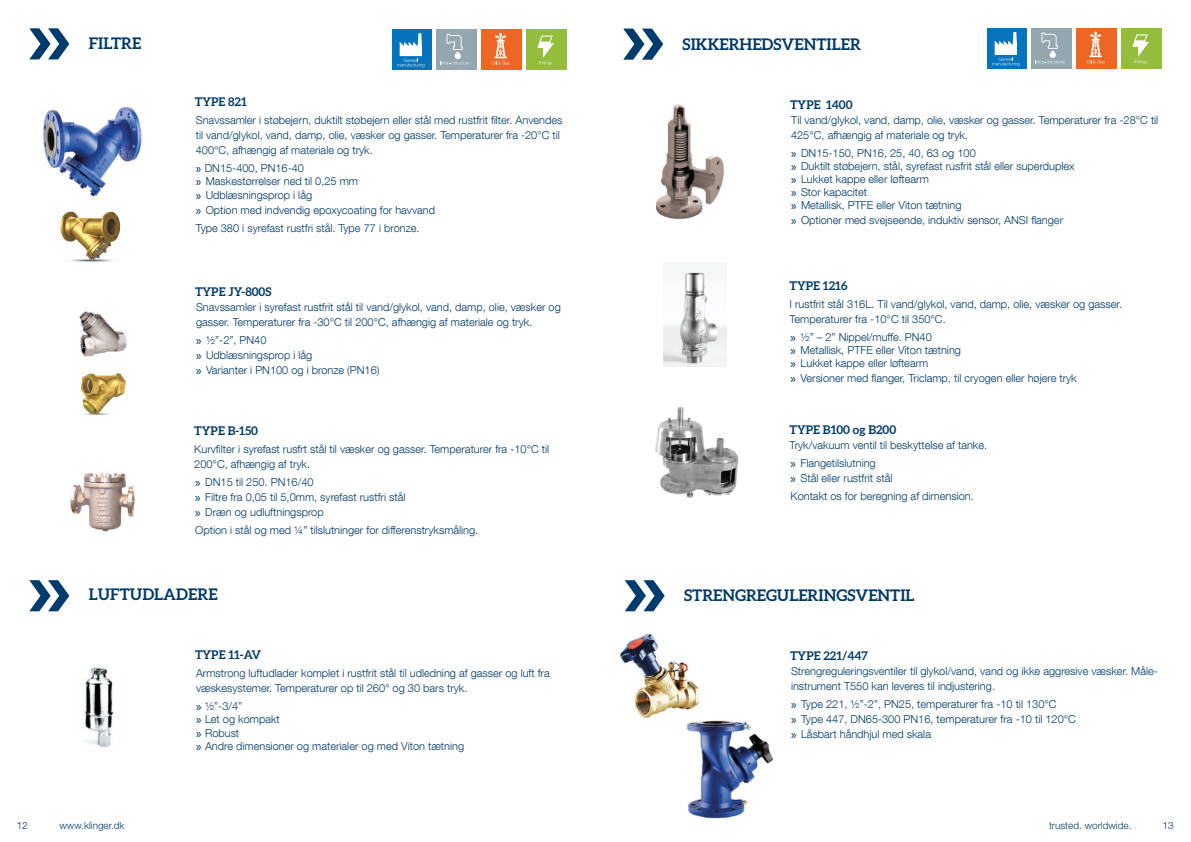
<style>
.page{position:relative;width:1191px;height:842px;background:#fff}
.page>*{position:absolute;margin:0;border:0;box-sizing:border-box;transform-origin:0 0}
.t1{font:700 70px "Gill Sans";color:#003b6e}
.t2{font:700 16px "Aleo";color:#003a6a}
.t3{font:700 12px "Aleo";color:#003a6a}
.t4{font:300 11px/15px "Helvetica Neue LT Com";color:#003a6a}
.t5{font:300 10px "Helvetica Neue LT Pro";color:#003b6e}
.t6{font:300 10px "Helvetica Neue LT Pro";color:#003a6a}
.s1{font-family:"Gill Sans";font-weight:400}
</style>
<div class="page">
<img style="left:61px;top:211px;width:60px;height:51px">
<img style="left:656px;top:104px;width:68px;height:116px">
<img style="left:663px;top:268px;width:63px;height:98px">
<img style="left:655px;top:406px;width:84px;height:92px">
<img style="left:79px;top:311px;width:48px;height:46px">
<img style="left:80px;top:373px;width:45px;height:42px">
<img style="left:70px;top:472px;width:65px;height:60px">
<img style="left:84px;top:667px;width:30px;height:80px">
<img style="left:620px;top:633px;width:80px;height:85px">
<img style="left:675px;top:717px;width:99px;height:102px">
<img style="left:43px;top:106px;width:99px;height:91px">
<div style="left:987px;top:28px;width:40px;height:40px;background:#0574bc"></div>
<div style="left:1031px;top:28px;width:40px;height:40px;background:#94a6af"></div>
<svg style="left:1035px;top:33px;width:29px;height:30px"></svg>
<svg style="left:992px;top:32px;width:27px;height:34px"></svg>
<div style="left:1076px;top:28px;width:40px;height:40px;background:#ed6623"></div>
<svg style="left:1086px;top:32px;width:18px;height:31px"></svg>
<div style="left:1121px;top:28px;width:40px;height:40px;background:#94bc3d"></div>
<svg style="left:1132px;top:34px;width:17px;height:30px"></svg>
<div style="left:392px;top:29px;width:40px;height:40px;background:#0574bc"></div>
<div style="left:436px;top:29px;width:40px;height:40px;background:#94a6af"></div>
<svg style="left:440px;top:34px;width:29px;height:31px"></svg>
<svg style="left:397px;top:33px;width:27px;height:34px"></svg>
<div style="left:481px;top:29px;width:40px;height:40px;background:#ed6623"></div>
<svg style="left:492px;top:33px;width:17px;height:32px"></svg>
<div style="left:526px;top:29px;width:40px;height:40px;background:#94bc3d"></div>
<svg style="left:537px;top:36px;width:17px;height:29px"></svg>
<h1 class="t1" style="left:28px;top:-6px;width:43px">»</h1>
<h2 class="t2" style="left:89px;top:34px;width:54px">FILTRE</h2>
<h1 class="t1" style="left:622px;top:-6px;width:43px">»</h1>
<h2 class="t2" style="left:682px;top:35px;width:180px">SIKKERHEDSVENTILER</h2>
<p class="t3" style="left:195px;top:95px;width:54px">TYPE 821</p>
<p class="t4" style="left:196px;top:113px;width:368px">Snavssamler i støbejern, duktilt støbejern eller stål med rustfrit filter. Anvendes til vand/glykol, vand, damp, olie, væsker og gasser. Temperaturer fra -20°C til<br>400°C, afhængig af materiale og tryk.</p>
<p class="t4" style="left:196px;top:161px;width:164px;line-height:13.2px"><span class="s1">»</span> DN15-400, PN16-40<br><span class="s1">»</span> Maskestørrelser ned til 0,25 mm <span class="s1">»</span> Udblæsningsprop i låg</p>
<p class="t4" style="left:196px;top:200px;width:241px;line-height:18px"><span class="s1">»</span> Option med indvendig epoxycoating for havvand<br>Type 380 i syrefast rustfri stål. Type 77 i bronze.</p>
<p class="t3" style="left:195px;top:285px;width:78px">TYPE JY-800S</p>
<p class="t4" style="left:196px;top:300px;width:366px">Snavssamler i syrefast rustfrit stål til vand/glykol, vand, damp, olie, væsker og gasser. Temperaturer fra -30°C til 200°C, afhængig af materiale og tryk.</p>
<p class="t4" style="left:196px;top:333px;width:185px"><span class="s1">»</span> ½”-2”, PN40<br><span class="s1">»</span> Udblæsningsprop i låg<br><span class="s1">»</span> Varianter i PN100 og i bronze (PN16)</p>
<p class="t3" style="left:194px;top:424px;width:65px">TYPE B-150</p>
<p class="t4" style="left:194px;top:441px;width:356px">Kurvfilter i syrefast rusfrt stål til væsker og gasser. Temperaturer fra -10°C til<br>200°C, afhængig af tryk.</p>
<p class="t4" style="left:195px;top:474px;width:212px"><span class="s1">»</span> DN15 til 250. PN16/40<br><span class="s1">»</span> Filtre fra 0,05 til 5,0mm, syrefast rustfri stål <span class="s1">»</span> Dræn og udluftningsprop</p>
<p class="t4" style="left:195px;top:522px;width:284px">Option i stål og med ¼” tilslutninger for differenstryksmåling.</p>
<p class="t3" style="left:790px;top:97px;width:64px">TYPE 1400</p>
<p class="t4" style="left:791px;top:112px;width:369px">Til vand/glykol, vand, damp, olie, væsker og gasser. Temperaturer fra -28°C til<br>425°C, afhængig af materiale og tryk.</p>
<p class="t4" style="left:791px;top:146px;width:285px;line-height:13.2px"><span class="s1">»</span> DN15-150, PN16, 25, 40, 63 og 100<br><span class="s1">»</span> Duktilt støbejern, stål, syrefast rusfrit stål eller superduplex <span class="s1">»</span> Lukket kappe eller løftearm<br><span class="s1">»</span> Stor kapacitet<br><span class="s1">»</span> Metallisk, PTFE eller Viton tætning</p>
<p class="t4" style="left:791px;top:213px;width:274px"><span class="s1">»</span> Optioner med svejseende, induktiv sensor, ANSI flanger</p>
<p class="t3" style="left:789px;top:278px;width:59px">TYPE 1216</p>
<p class="t4" style="left:789px;top:296px;width:334px">I rustfrit stål 316L. Til vand/glykol, vand, damp, olie, væsker og gasser.<br>Temperaturer fra -10°C til 350°C.</p>
<p class="t4" style="left:790px;top:330px;width:172px;line-height:13.2px"><span class="s1">»</span> ½” – 2” Nippel/muffe. PN40<br><span class="s1">»</span> Metallisk, PTFE eller Viton tætning <span class="s1">»</span> Lukket kappe eller løftearm</p>
<p class="t4" style="left:790px;top:370px;width:288px"><span class="s1">»</span> Versioner med flanger, Triclamp, til cryogen eller højere tryk</p>
<p class="t3" style="left:789px;top:423px;width:108px">TYPE B100 og B200</p>
<p class="t4" style="left:789px;top:436px;width:199px;line-height:18px">Tryk/vakuum ventil til beskyttelse af tanke. <span class="s1">»</span> Flangetilslutning</p>
<p class="t4" style="left:790px;top:469px;width:185px;line-height:18px"><span class="s1">»</span> Stål eller rustfrit stål<br>Kontakt os for beregning af dimension.</p>
<h1 class="t1" style="left:28px;top:546px;width:43px">»</h1>
<h2 class="t2" style="left:89px;top:585px;width:130px">LUFTUDLADERE</h2>
<h1 class="t1" style="left:624px;top:546px;width:43px">»</h1>
<h2 class="t2" style="left:684px;top:586px;width:232px">STRENGREGULERINGSVENTIL</h2>
<p class="t3" style="left:195px;top:648px;width:68px">TYPE 11-AV</p>
<p class="t4" style="left:196px;top:666px;width:355px">Armstrong luftudlader komplet i rustfrit stål til udledning af gasser og luft fra væskesystemer. Temperaturer op til 260° og 30 bars tryk.</p>
<p class="t4" style="left:196px;top:699px;width:270px;line-height:13.2px"><span class="s1">»</span> ½”-3/4”<br><span class="s1">»</span> Let og kompakt<br><span class="s1">»</span> Robust<br><span class="s1">»</span> Andre dimensioner og materialer og med Viton tætning</p>
<p class="t3" style="left:790px;top:649px;width:79px">TYPE 221/447</p>
<p class="t4" style="left:791px;top:663px;width:368px">Strengreguleringsventiler til glykol/vand, vand og ikke aggresive væsker. Måle&shy;instrument T550 kan leveres til indjustering.</p>
<p class="t4" style="left:791px;top:696px;width:286px"><span class="s1">»</span> Type 221, ½”-2”, PN25, temperaturer fra -10 til 130°C<br><span class="s1">»</span> Type 447, DN65-300 PN16, temperaturer fra -10 til 120°C <span class="s1">»</span> Låsbart håndhjul med skala</p>
<p class="t6" style="left:17px;top:820px;width:13px">12</p>
<p class="t5" style="left:60px;top:820px;width:67px">www.klinger.dk</p>
<p class="t5" style="left:1049px;top:820px;width:84px">trusted. worldwide.</p>
<p class="t6" style="left:1162px;top:820px;width:13px">13</p>
</div>
